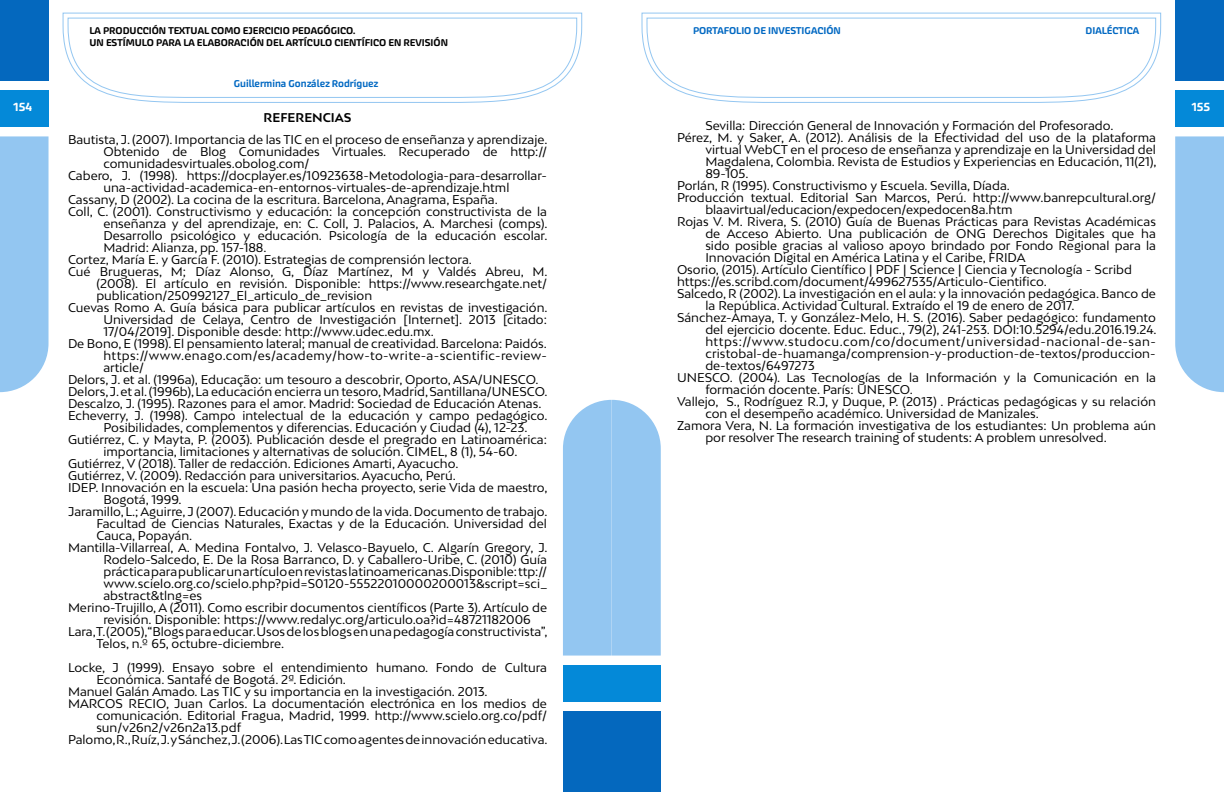
<style>
.page{position:relative;width:1224px;height:792px;background:#fff}
.page>*{position:absolute;margin:0;border:0;box-sizing:border-box;transform-origin:0 0}
.t1{font:12px/12px "Bw Mitga";color:#000;text-align:justify}
.t2{font:700 12px "Bw Mitga";color:#000}
.t3{font:500 12px "Akceler Aalt";color:#fff}
.t4{font:500 10px/12px "Akceler Aalt";color:#000}
.t5{font:500 10px "Akceler Aalt";color:#0068c2}
</style>
<div class="page">
<div style="left:0;top:0;width:49px;height:81px;background:#0468be"></div>
<div style="left:0;top:90px;width:49px;height:37px;background:#0489d8"></div>
<div style="left:0;top:136px;width:49px;height:256px;background:#93c6f1"></div>
<div style="left:563px;top:711px;width:49px;height:81px;background:#0468be"></div>
<div style="left:563px;top:665px;width:49px;height:37px;background:#0489d8"></div>
<svg style="left:62px;top:12px;width:521px;height:91px"></svg>
<svg style="left:67px;top:17px;width:511px;height:81px"></svg>
<div style="left:1175px;top:0;width:49px;height:81px;background:#0468be"></div>
<div style="left:1175px;top:90px;width:49px;height:37px;background:#0489d8"></div>
<div style="left:1175px;top:136px;width:49px;height:256px;background:#93c6f1"></div>
<div style="left:612px;top:711px;width:49px;height:81px;background:#0468be"></div>
<div style="left:612px;top:665px;width:49px;height:37px;background:#0489d8"></div>
<div style="left:563px;top:400px;width:98px;height:256px;background:#93c6f1"></div>
<svg style="left:641px;top:12px;width:521px;height:91px"></svg>
<svg style="left:646px;top:17px;width:511px;height:81px"></svg>
<p class="t4" style="left:90px;top:24px;width:360px">LA PRODUCCIÓN TEXTUAL COMO EJERCICIO PEDAGÓGICO.<br>UN ESTÍMULO PARA LA ELABORACIÓN DEL ARTÍCULO CIENTÍFICO EN REVISIÓN</p>
<p class="t5" style="left:693px;top:23px;width:149px">PORTAFOLIO DE INVESTIGACIÓN</p>
<p class="t5" style="left:1085px;top:23px;width:55px">DIALÉCTICA</p>
<p class="t5" style="left:234px;top:76px;width:146px">Guillermina González Rodríguez</p>
<p class="t3" style="left:14px;top:98px;width:20px">154</p>
<p class="t3" style="left:1192px;top:98px;width:20px">155</p>
<p class="t2" style="left:264px;top:110px;width:89px">REFERENCIAS</p>
<p class="t1" style="left:103px;top:134px;width:446px;text-indent:-35px">Bautista, J. (2007). Importancia de las TIC en el proceso de enseñanza y aprendizaje.<br>Obtenido de Blog Comunidades Virtuales. Recuperado de http:// comunidadesvirtuales.obolog.com/</p>
<p class="t1" style="left:68px;top:170px;width:481px;text-align:center">Cabero, J. (1998). https://docplayer.es/10923638-Metodologia-para-desarrollar&shy;una-actividad-academica-en-entornos-virtuales-de-aprendizaje.html</p>
<p class="t1" style="left:68px;top:194px;width:431px">Cassany, D (2002). La cocina de la escritura. Barcelona, Anagrama, España.</p>
<p class="t1" style="left:103px;top:206px;width:446px;text-indent:-35px">Coll, C. (2001). Constructivismo y educación: la concepción constructivista de la enseñanza y del aprendizaje, en: C. Coll, J. Palacios, A. Marchesi (comps).<br>Desarrollo psicológico y educación. Psicología de la educación escolar.<br>Madrid: Alianza, pp. 157-188.</p>
<p class="t1" style="left:68px;top:254px;width:405px">Cortez, María E. y García F. (2010). Estrategias de comprensión lectora.</p>
<p class="t1" style="left:96px;top:266px;width:453px;text-indent:-28px">Cué Brugueras, M; Díaz Alonso, G, Díaz Martínez, M y Valdés Abreu, M. (2008). El artículo en revisión. Disponible: https://www.researchgate.net/ publication/250992127_El_articulo_de_revision</p>
<p class="t1" style="left:103px;top:302px;width:446px;text-indent:-35px">Cuevas Romo A. Guía básica para publicar artículos en revistas de investigación.<br>Universidad de Celaya, Centro de Investigación [Internet]. 2013 [citado:<br>17/04/2019]. Disponible desde: http://www.udec.edu.mx.</p>
<p class="t1" style="left:103px;top:338px;width:445px;text-indent:-35px">De Bono, E (1998). El pensamiento lateral; manual de creatividad. Barcelona: Paidós. https://www.enago.com/es/academy/how-to-write-a-scientific-review&shy;article/</p>
<p class="t1" style="left:68px;top:374px;width:472px">Delors, J. et al. (1996a), Educação: um tesouro a descobrir, Oporto, ASA/UNESCO.</p>
<p class="t1" style="left:68px;top:386px;width:481px">Delors, J. et al. (1996b), La educación encierra un tesoro, Madrid, Santillana/UNESCO.</p>
<p class="t1" style="left:68px;top:398px;width:475px">Descalzo, J. (1995). Razones para el amor. Madrid: Sociedad de Educación Atenas.</p>
<p class="t1" style="left:103px;top:410px;width:446px;text-indent:-35px">Echeverry, J. (1998). Campo intelectual de la educación y campo pedagógico.<br>Posibilidades, complementos y diferencias. Educación y Ciudad (4), 12-23.</p>
<p class="t1" style="left:68px;top:434px;width:480px;text-align:center">Gutiérrez, C. y Mayta, P. (2003). Publicación desde el pregrado en Latinoamérica: importancia, limitaciones y alternativas de solución. CIMEL, 8 (1), 54-60.</p>
<p class="t1" style="left:68px;top:458px;width:392px">Gutiérrez, V (2018). Taller de redacción. Ediciones Amarti, Ayacucho.</p>
<p class="t1" style="left:68px;top:470px;width:389px">Gutiérrez, V. (2009). Redacción para universitarios. Ayacucho, Perú.</p>
<p class="t1" style="left:103px;top:482px;width:446px;text-indent:-35px">IDEP. Innovación en la escuela: Una pasión hecha proyecto, serie Vida de maestro,<br>Bogotá, 1999.</p>
<p class="t1" style="left:96px;top:506px;width:453px;text-indent:-28px">Jaramillo, L.; Aguirre, J (2007). Educación y mundo de la vida. Documento de trabajo.<br>Facultad de Ciencias Naturales, Exactas y de la Educación. Universidad del Cauca, Popayán.</p>
<p class="t1" style="left:103px;top:542px;width:446px;text-indent:-35px">Mantilla-Villarreal, A. Medina Fontalvo, J. Velasco-Bayuelo, C. Algarín Gregory, J.<br>Rodelo-Salcedo, E. De la Rosa Barranco, D. y Caballero-Uribe, C. (2010) Guía práctica para publicar un artículo en revistas latinoamericanas.Disponible: ttp:// www.scielo.org.co/scielo.php?pid=S0120-55522010000200013&amp;script=sci_ abstract&amp;tlng=es</p>
<p class="t1" style="left:103px;top:602px;width:445px;text-indent:-35px">Merino-Trujillo, A (2011). Como escribir documentos científicos (Parte 3). Artículo de revisión. Disponible: https://www.redalyc.org/articulo.oa?id=48721182006</p>
<p class="t1" style="left:96px;top:626px;width:453px;text-indent:-28px">Lara, T. (2005), “Blogs para educar. Usos de los blogs en una pedagogía constructivista”,<br>Telos, n.º 65, octubre-diciembre.</p>
<p class="t1" style="left:96px;top:662px;width:452px;text-indent:-28px">Locke, J (1999). Ensayo sobre el entendimiento humano. Fondo de Cultura<br>Económica. Santafé de Bogotá. 2ª. Edición.</p>
<p class="t1" style="left:68px;top:686px;width:421px">Manuel Galán Amado. Las TIC y su importancia en la investigación. 2013.</p>
<p class="t1" style="left:96px;top:698px;width:452px;text-indent:-28px">MARCOS RECIO, Juan Carlos. La documentación electrónica en los medios de comunicación. Editorial Fragua, Madrid, 1999. http://www.scielo.org.co/pdf/ sun/v26n2/v26n2a13.pdf</p>
<p class="t1" style="left:68px;top:734px;width:481px">Palomo, R., Ruíz, J. y Sánchez, J. (2006). Las TIC como agentes de innovación educativa.</p>
<p class="t1" style="left:705px;top:119px;width:410px">Sevilla: Dirección General de Innovación y Formación del Profesorado.</p>
<p class="t1" style="left:705px;top:131px;width:453px;text-indent:-28px">Pérez, M. y Saker, A. (2012). Análisis de la Efectividad del uso de la plataforma virtual WebCT en el proceso de enseñanza y aprendizaje en la Universidad del Magdalena, Colombia. Revista de Estudios y Experiencias en Educación, 11(21), 89-105.</p>
<p class="t1" style="left:677px;top:179px;width:334px">Porlán, R (1995). Constructivismo y Escuela. Sevilla, Díada.</p>
<p class="t1" style="left:705px;top:191px;width:452px;text-indent:-28px">Producción textual. Editorial San Marcos, Perú. http://www.banrepcultural.org/ blaavirtual/educacion/expedocen/expedocen8a.htm</p>
<p class="t1" style="left:705px;top:215px;width:452px;text-indent:-28px">Rojas V. M. Rivera, S. (2010) Guía de Buenas Prácticas para Revistas Académicas de Acceso Abierto. Una publicación de ONG Derechos Digitales que ha sido posible gracias al valioso apoyo brindado por Fondo Regional para la Innovación Digital en América Latina y el Caribe, FRIDA</p>
<p class="t1" style="left:677px;top:263px;width:456px">Osorio, (2015). Artículo Científico | PDF | Science | Ciencia y Tecnología - Scribd</p>
<p class="t1" style="left:677px;top:275px;width:371px">https://es.scribd.com/document/499627535/Articulo-Cientifico.</p>
<p class="t1" style="left:705px;top:287px;width:452px;text-indent:-28px">Salcedo, R (2002). La investigación en el aula: y la innovación pedagógica. Banco de la República. Actividad Cultural. Extraído el 19 de enero de 2017.</p>
<p class="t1" style="left:705px;top:311px;width:453px;text-indent:-28px">Sánchez-Amaya, T. y González-Melo, H. S. (2016). Saber pedagógico: fundamento del ejercicio docente. Educ. Educ., 79(2), 241-253. DOI:10.5294/edu.2016.19.24. https://www.studocu.com/co/document/universidad-nacional-de-san&shy;cristobal-de-huamanga/comprension-y-production-de-textos/produccion&shy;de-textos/6497273</p>
<p class="t1" style="left:705px;top:371px;width:452px;text-indent:-28px">UNESCO. (2004). Las Tecnologías de la Información y la Comunicación en la formación docente. París: UNESCO.</p>
<p class="t1" style="left:705px;top:395px;width:452px;text-indent:-28px">Vallejo, S., Rodríguez R.J, y Duque, P. (2013) . Prácticas pedagógicas y su relación con el desempeño académico. Universidad de Manizales.</p>
<p class="t1" style="left:705px;top:419px;width:452px;text-indent:-28px">Zamora Vera, N. La formación investigativa de los estudiantes: Un problema aún por resolver The research training of students: A problem unresolved.</p>
</div>
